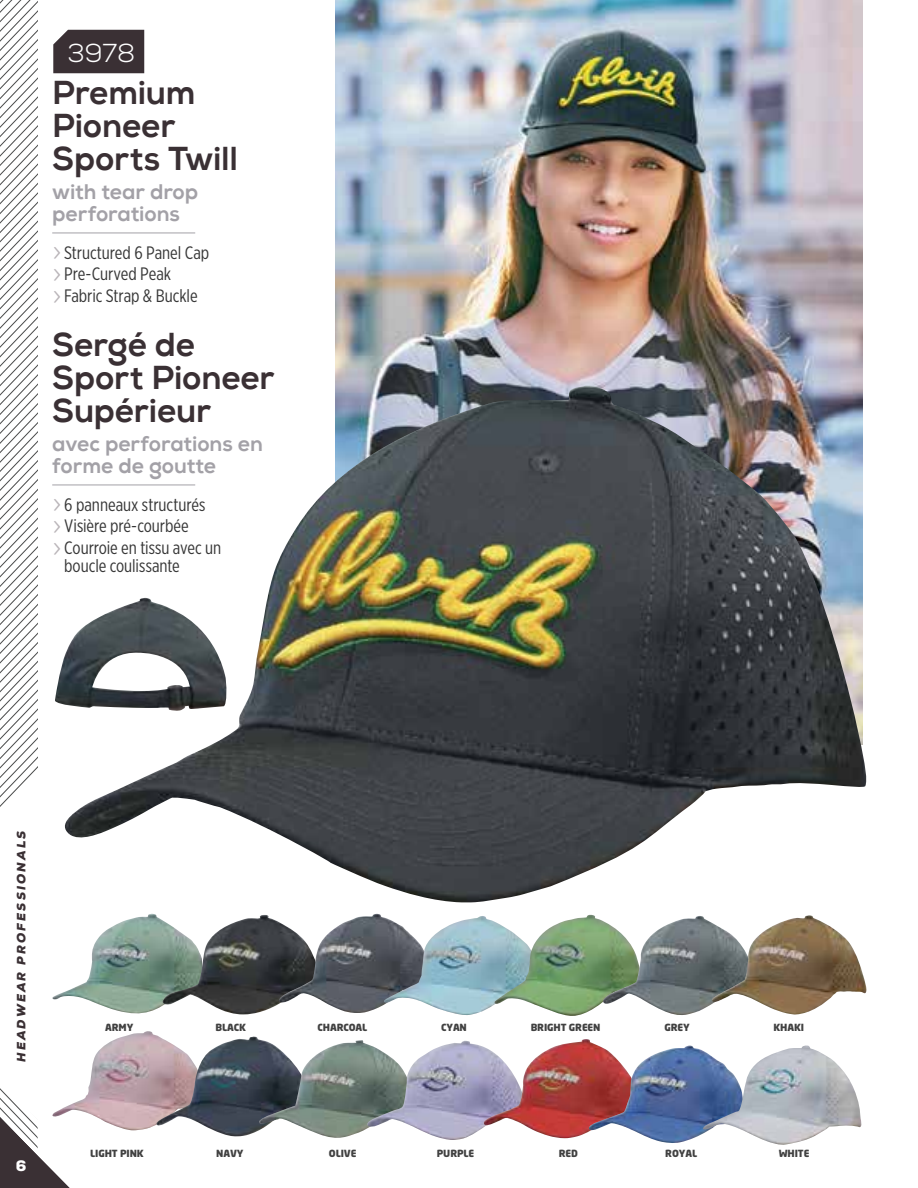
<style>
.page{position:relative;width:918px;height:1188px;background:#fff}
.page>*{position:absolute;margin:0;border:0;box-sizing:border-box;transform-origin:0 0}
.t1{font:800 33px/33px "Nexa W01";letter-spacing:-.005em;color:#3a3034}
.t2{font:300 25.95px "Nexa";color:#fff}
.t3{font:800 21px/22.5px "Nexa W01";letter-spacing:-.005em;color:#a3a1a7}
.t4{font:18px/21.9px "Gotham X Narrow";letter-spacing:-.005em;color:#363636}
.t5{font:900 15px "Nexa W01";color:#fff}
.t6{font:italic 900 12px "Nexa W01";letter-spacing:.17em;color:#3a3034}
.t7{font:900 9.75px "Neo Sans";letter-spacing:-.01em;color:#414141}
.s1{font-family:"Gotham Rounded";font-weight:300;font-size:28.05px;color:#bab5b9}
</style>
<div class="page">
<img style="left:83px;top:1031px;width:77px;height:99px">
<img style="left:52px;top:914px;width:111px;height:100px">
<img style="left:163px;top:915px;width:116px;height:100px">
<img style="left:279px;top:914px;width:105px;height:99px">
<img style="left:156px;top:1037px;width:104px;height:100px">
<img style="left:259px;top:1040px;width:107px;height:98px">
<img style="left:366px;top:1041px;width:116px;height:99px">
<img style="left:384px;top:916px;width:111px;height:99px">
<img style="left:482px;top:1039px;width:117px;height:99px">
<img style="left:588px;top:1046px;width:115px;height:97px">
<img style="left:703px;top:1046px;width:159px;height:99px">
<img style="left:495px;top:915px;width:107px;height:101px">
<img style="left:602px;top:916px;width:110px;height:99px">
<img style="left:712px;top:915px;width:155px;height:99px">
<img style="left:335px;top:0;width:528px;height:386px">
<img style="left:63px;top:386px;width:804px;height:516px">
<img style="left:55px;top:598px;width:172px;height:113px">
<hr style="left:52px;top:233px;width:143px;height:1px;background:#a3a1a7">
<hr style="left:52px;top:485px;width:143px;height:1px;background:#a3a1a7">
<div style="left:53px;top:30px;width:91px;height:43px;background:#3a3034"></div>
<svg style="left:0;top:0;width:38px;height:807px"></svg>
<svg style="left:0;top:1088px;width:83px;height:100px"></svg>
<h2 class="t2" style="left:68px;top:37px;width:69px">3978</h2>
<h1 class="t1" style="left:52px;top:77px;width:187px">Premium<br>Pioneer<br>Sports Twill</h1>
<p class="t3" style="left:52px;top:181px;width:148px">with tear drop perforations</p>
<p class="t4" style="left:52px;top:241px;width:159px"><span class="s1">›</span>Structured 6 Panel Cap <span class="s1">›</span>Pre-Curved Peak<br><span class="s1">›</span> Fabric Strap &amp; Buckle</p>
<h1 class="t1" style="left:52px;top:329px;width:224px">Sergé de<br>Sport Pioneer<br>Supérieur</h1>
<p class="t3" style="left:52px;top:433px;width:212px">avec perforations en forme de goutte</p>
<p class="t4" style="left:52px;top:493px;width:171px"><span class="s1">›</span>6 panneaux structurés <span class="s1">›</span>Visière pré-courbée <span class="s1">›</span>Courroie en tissu avec un</p>
<p class="t4" style="left:64px;top:555px;width:117px">boucle coulissante</p>
<p class="t6" style="left:14px;top:1062px;width:233px;rotate:-90deg">HEADWEAR PROFESSIONALS</p>
<p class="t5" style="left:16px;top:1157px;width:12px">6</p>
<p class="t7" style="left:105px;top:1023px;width:30px">ARMY</p>
<p class="t7" style="left:216px;top:1023px;width:32px">BLACK</p>
<p class="t7" style="left:318px;top:1023px;width:51px">CHARCOAL</p>
<p class="t7" style="left:90px;top:1149px;width:55px">LIGHT PINK</p>
<p class="t7" style="left:216px;top:1149px;width:29px">NAVY</p>
<p class="t7" style="left:329px;top:1149px;width:29px">OLIVE</p>
<p class="t7" style="left:441px;top:1023px;width:27px">CYAN</p>
<p class="t7" style="left:437px;top:1149px;width:39px">PURPLE</p>
<p class="t7" style="left:531px;top:1023px;width:71px">BRIGHT GREEN</p>
<p class="t7" style="left:665px;top:1023px;width:27px">GREY</p>
<p class="t7" style="left:559px;top:1149px;width:21px">RED</p>
<p class="t7" style="left:665px;top:1149px;width:33px">ROYAL</p>
<p class="t7" style="left:773px;top:1023px;width:32px">KHAKI</p>
<p class="t7" style="left:779px;top:1149px;width:32px">WHITE</p>
</div>
